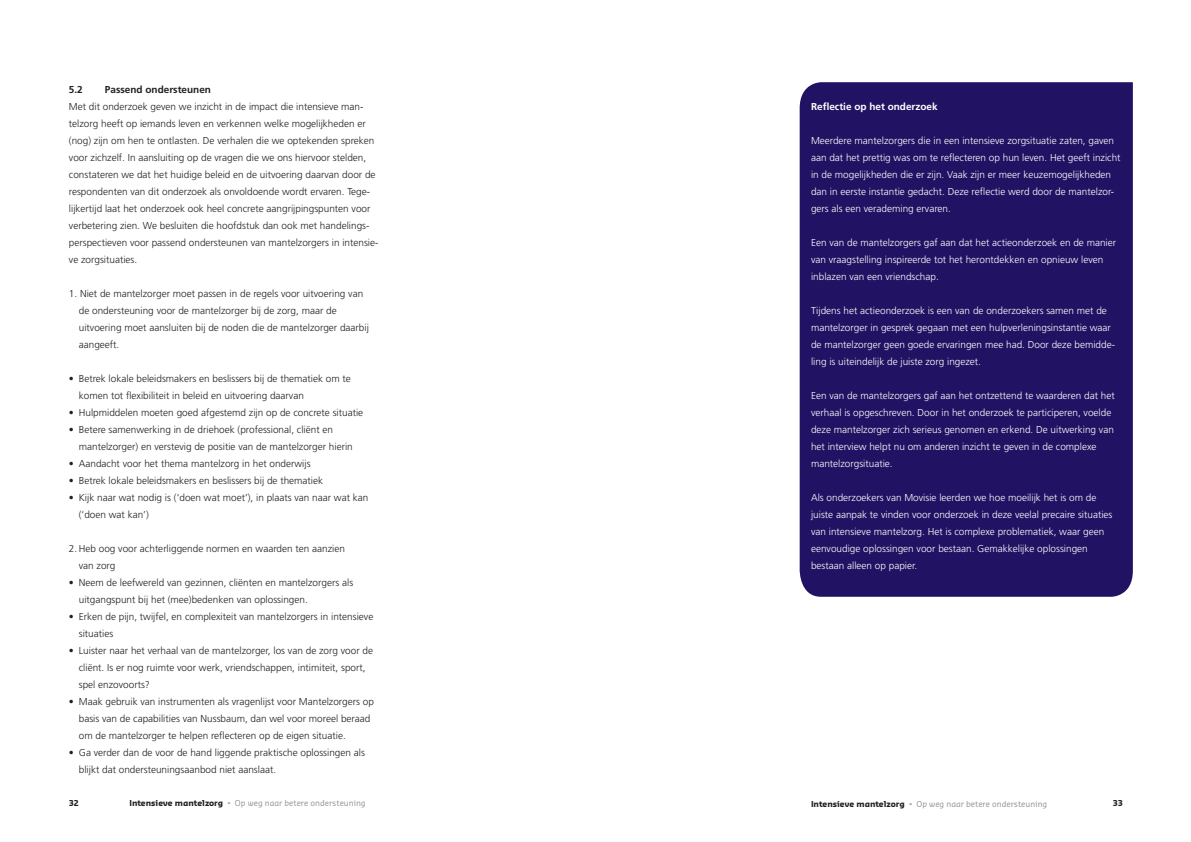
<style>
.page{position:relative;width:1191px;height:842px;background:#fff}
.page>*{position:absolute;margin:0;border:0;box-sizing:border-box;transform-origin:0 0}
.t1{font:300 10px/17px "Frutiger LT Std";color:#231f20}
.t2{font:300 10px/17px "Frutiger LT Std";color:#fff}
.t3{font:700 10px "Frutiger LT Std";color:#fff}
.t4{font:700 10px "Frutiger LT Std";color:#231f20}
.t5{font:8px "Sansa Pro";color:#939598}
.t6{font:700 8px "Sansa";color:#231f20}
.s1{font-family:"Sansa";font-weight:700;color:#231f20}
.s2{color:#231f20}
</style>
<div class="page">
<div style="left:799px;top:82px;width:333px;height:515px;background:#221263"></div>
<p class="t4" style="left:69px;top:83px;width:15px">5.2</p>
<p class="t4" style="left:105px;top:83px;width:108px">Passend ondersteunen</p>
<p class="t1" style="left:69px;top:98px;width:311px">Met dit onderzoek geven we inzicht in de impact die intensieve man&shy;telzorg heeft op iemands leven en verkennen welke mogelijkheden er (nog) zijn om hen te ontlasten. De verhalen die we optekenden spreken voor zichzelf. In aansluiting op de vragen die we ons hiervoor stelden, constateren we dat het huidige beleid en de uitvoering daarvan door de respondenten van dit onderzoek als onvoldoende wordt ervaren. Tege&shy;lijkertijd laat het onderzoek ook heel concrete aangrijpingspunten voor verbetering zien. We besluiten die hoofdstuk dan ook met handelings&shy;perspectieven voor passend ondersteunen van mantelzorgers in intensie&shy;ve zorgsituaties.</p>
<p class="t1" style="left:79px;top:285px;width:292px;text-indent:-10px">1. Niet de mantelzorger moet passen in de regels voor uitvoering van de ondersteuning voor de mantelzorger bij de zorg, maar de uitvoering moet aansluiten bij de noden die de mantelzorger daarbij aangeeft.</p>
<p class="t1" style="left:79px;top:370px;width:274px;text-indent:-10px">• Betrek lokale beleidsmakers en beslissers bij de thematiek om te komen tot flexibiliteit in beleid en uitvoering daarvan</p>
<p class="t1" style="left:69px;top:404px;width:296px">• Hulpmiddelen moeten goed afgestemd zijn op de concrete situatie</p>
<p class="t1" style="left:79px;top:421px;width:275px;text-indent:-10px">• Betere samenwerking in de driehoek (professional, cliënt en mantelzorger) en verstevig de positie van de mantelzorger hierin</p>
<p class="t1" style="left:69px;top:455px;width:243px">• Aandacht voor het thema mantelzorg in het onderwijs</p>
<p class="t1" style="left:69px;top:472px;width:256px">• Betrek lokale beleidsmakers en beslissers bij de thematiek</p>
<p class="t1" style="left:79px;top:489px;width:291px;text-indent:-10px">• Kijk naar wat nodig is (‘doen wat moet’), in plaats van naar wat kan (‘doen wat kan’)</p>
<p class="t1" style="left:79px;top:540px;width:267px;text-indent:-10px">2. Heb oog voor achterliggende normen en waarden ten aanzien van zorg</p>
<p class="t1" style="left:79px;top:574px;width:276px;text-indent:-10px">• Neem de leefwereld van gezinnen, cliënten en mantelzorgers als uitgangspunt bij het (mee)bedenken van oplossingen.</p>
<p class="t1" style="left:79px;top:608px;width:296px;text-indent:-10px">• Erken de pijn, twijfel, en complexiteit van mantelzorgers in intensieve situaties</p>
<p class="t1" style="left:79px;top:642px;width:296px;text-indent:-10px">• Luister naar het verhaal van de mantelzorger, los van de zorg voor de cliënt. Is er nog ruimte voor werk, vriendschappen, intimiteit, sport, spel enzovoorts?</p>
<p class="t1" style="left:79px;top:693px;width:297px;text-indent:-10px">• Maak gebruik van instrumenten als vragenlijst voor Mantelzorgers op basis van de capabilities van Nussbaum, dan wel voor moreel beraad om de mantelzorger te helpen reflecteren op de eigen situatie.</p>
<p class="t1" style="left:79px;top:744px;width:288px;text-indent:-10px">• Ga verder dan de voor de hand liggende praktische oplossingen als blijkt dat ondersteuningsaanbod niet aanslaat.</p>
<p class="t3" style="left:811px;top:100px;width:128px">Reflectie op het onderzoek</p>
<p class="t2" style="left:811px;top:132px;width:311px">Meerdere mantelzorgers die in een intensieve zorgsituatie zaten, gaven aan dat het prettig was om te reflecteren op hun leven. Het geeft inzicht in de mogelijkheden die er zijn. Vaak zijn er meer keuzemogelijkheden dan in eerste instantie gedacht. Deze reflectie werd door de mantelzor&shy;gers als een verademing ervaren.</p>
<p class="t2" style="left:811px;top:234px;width:307px">Een van de mantelzorgers gaf aan dat het actieonderzoek en de manier van vraagstelling inspireerde tot het herontdekken en opnieuw leven inblazen van een vriendschap.</p>
<p class="t2" style="left:811px;top:302px;width:305px">Tijdens het actieonderzoek is een van de onderzoekers samen met de mantelzorger in gesprek gegaan met een hulpverleningsinstantie waar de mantelzorger geen goede ervaringen mee had. Door deze bemidde&shy;ling is uiteindelijk de juiste zorg ingezet.</p>
<p class="t2" style="left:811px;top:387px;width:305px">Een van de mantelzorgers gaf aan het ontzettend te waarderen dat het verhaal is opgeschreven. Door in het onderzoek te participeren, voelde deze mantelzorger zich serieus genomen en erkend. De uitwerking van het interview helpt nu om anderen inzicht te geven in de complexe mantelzorgsituatie.</p>
<p class="t2" style="left:811px;top:489px;width:303px">Als onderzoekers van Movisie leerden we hoe moeilijk het is om de juiste aanpak te vinden voor onderzoek in deze veelal precaire situaties van intensieve mantelzorg. Het is complexe problematiek, waar geen eenvoudige oplossingen voor bestaan. Gemakkelijke oplossingen bestaan alleen op papier.</p>
<p class="t6" style="left:69px;top:798px;width:11px">32</p>
<p class="t6" style="left:1113px;top:798px;width:11px">33</p>
<p class="t5" style="left:129px;top:798px;width:238px"><span class="s1">Intensieve mantelzorg</span> <span class="s2">-</span> Op weg naar betere ondersteuning</p>
<p class="t5" style="left:811px;top:798px;width:238px"><span class="s1">Intensieve mantelzorg</span> <span class="s2">-</span> Op weg naar betere ondersteuning</p>
</div>
